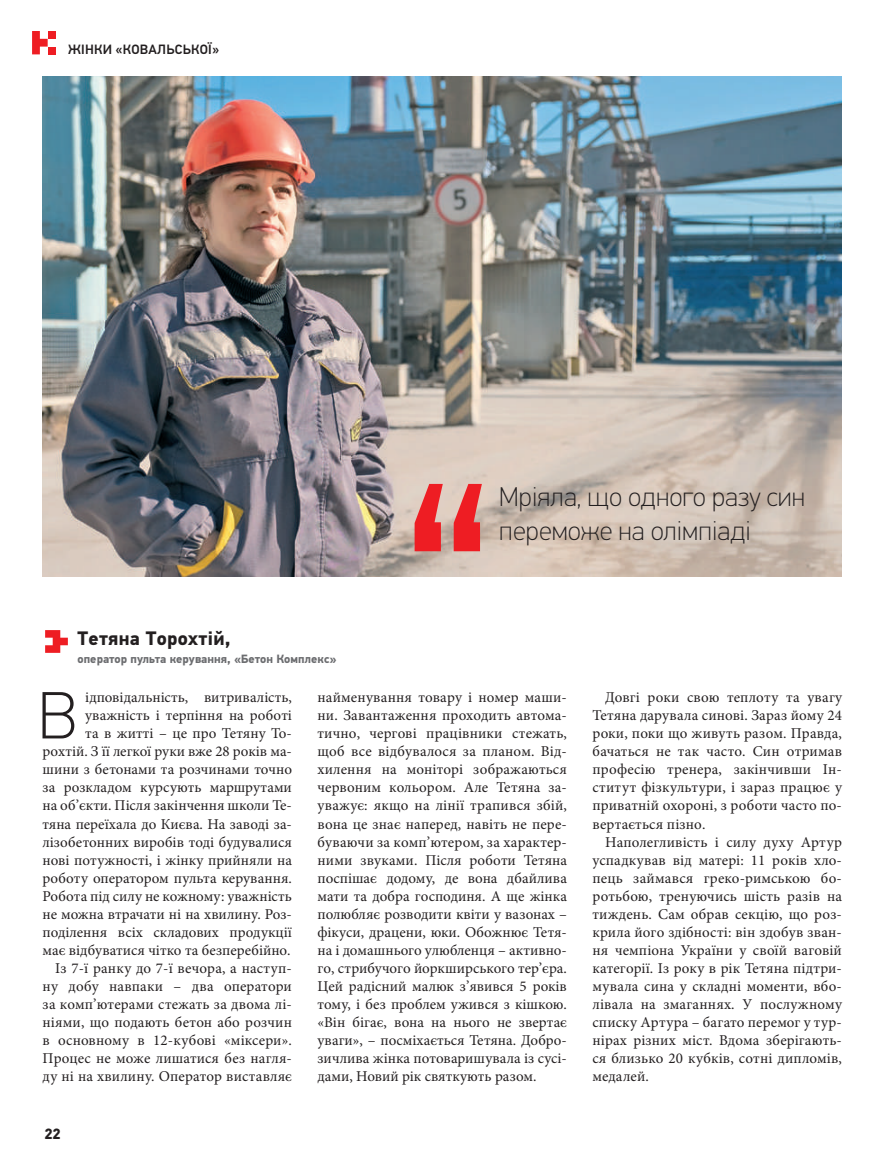
<style>
.page{position:relative;width:893px;height:1170px;background:#fff}
.page>*{position:absolute;margin:0;border:0;box-sizing:border-box;transform-origin:0 0}
.t1{font:100 67.2px "PF Din Display Pro";color:#231f20}
.t2{font:100 27px/33px "PF Din Text Pro";color:#231f20}
.t3{font:700 19.5px "PF Din Text Pro";letter-spacing:.01em;color:#231f20}
.t4{font:15px/18px "Minion Pro";letter-spacing:.005em;color:#231f20;text-align:justify}
.t5{font:700 15px "PF Din Text Pro";color:#231f20}
.t6{font:500 13.5px "PF Din Text Pro";letter-spacing:.02em;color:#231f20}
.t7{font:700 12px "PF Din Text Pro";color:#6c6d70}
</style>
<div class="page">
<img style="left:43px;top:77px;width:799px;height:499px">
<svg style="left:415px;top:484px;width:67px;height:67px;background:#e45d5c"></svg>
<svg style="left:45px;top:630px;width:23px;height:22px"></svg>
<div style="left:48px;top:47px;width:7px;height:7px;background:#ee1d23"></div>
<div style="left:48px;top:31px;width:7px;height:8px;background:#ee1d23"></div>
<svg style="left:32px;top:31px;width:16px;height:23px"></svg>
<p class="t6" style="left:68px;top:42px;width:153px">ЖІНКИ «КОВАЛЬСЬКОЇ»</p>
<h3 class="t3" style="left:78px;top:626px;width:154px">Тетяна Торохтій,</h3>
<p class="t7" style="left:78px;top:651px;width:261px">оператор пульта керування, «Бетон Комплекс»</p>
<h2 class="t2" style="left:499px;top:481px;width:308px">Мріяла, що одного разу син переможе на олімпіаді</h2>
<h1 class="t1" style="left:39px;top:677px;width:40px">В</h1>
<p class="t4" style="left:43px;top:688px;width:251px;text-align:right">ідповідальність, витривалість, уважність і терпіння на роботі<br>та в житті – це про Тетяну То&shy;рохтій. З її легкої руки вже 28 років ма&shy;шини з бетонами та розчинами точно за розкладом курсують маршрутами на об’єкти. Після закінчення школи Те&shy;тяна переїхала до Києва. На заводі за&shy;лізобетонних виробів тоді будувалися нові потужності, і жінку прийняли на роботу оператором пульта керування.<br>Робота під силу не кожному: уважність не можна втрачати ні на хвилину. Роз&shy;поділення всіх складових продукції має відбуватися чітко та безперебійно.<br>Із 7-ї ранку до 7-ї вечора, а наступ&shy;ну добу навпаки – два оператори за комп’ютерами стежать за двома лі&shy;ніями, що подають бетон або розчин в основному в 12-кубові «міксери».<br>Процес не може лишатися без нагля&shy;ду ні на хвилину. Оператор виставляє</p>
<p class="t4" style="left:317px;top:688px;width:251px">найменування товару і номер маши&shy;ни. Завантаження проходить автома&shy;тично, чергові працівники стежать, щоб все відбувалося за планом. Від&shy;хилення на моніторі зображаються червоним кольором. Але Тетяна за&shy;уважує: якщо на лінії трапився збій, вона це знає наперед, навіть не пере&shy;буваючи за комп’ютером, за характер&shy;ними звуками. Після роботи Тетяна поспішає додому, де вона дбайлива мати та добра господиня. А ще жінка полюбляє розводити квіти у вазонах – фікуси, драцени, юки. Обожнює Тетя&shy;на і домашнього улюбленця – активно&shy;го, стрибучого йоркширського тер’єра.<br>Цей радісний малюк з’явився 5 років тому, і без проблем ужився з кішкою. «Він бігає, вона на нього не звертає уваги», – посміхається Тетяна. Добро&shy;зичлива жінка потоваришувала із сусі&shy;дами, Новий рік святкують разом.</p>
<p class="t4" style="left:592px;top:688px;width:251px;text-indent:13px">Довгі роки свою теплоту та увагу Тетяна дарувала синові. Зараз йому 24 роки, поки що живуть разом. Правда, бачаться не так часто. Син отримав професію тренера, закінчивши Ін&shy;ститут фізкультури, і зараз працює у приватній охороні, з роботи часто по&shy;вертається пізно.</p>
<p class="t4" style="left:592px;top:832px;width:251px;text-indent:13px">Наполегливість і силу духу Артур успадкував від матері: 11 років хло&shy;пець займався греко-римською бо&shy;ротьбою, тренуючись шість разів на тиждень. Сам обрав секцію, що роз&shy;крила його здібності: він здобув зван&shy;ня чемпіона України у своїй ваговій категорії. Із року в рік Тетяна підтри&shy;мувала сина у складні моменти, вбо&shy;лівала на змаганнях. У послужному списку Артура – багато перемог у тур&shy;нірах різних міст. Вдома зберігають&shy;ся близько 20 кубків, сотні дипломів, медалей.</p>
<p class="t5" style="left:45px;top:1124px;width:18px">22</p>
</div>
